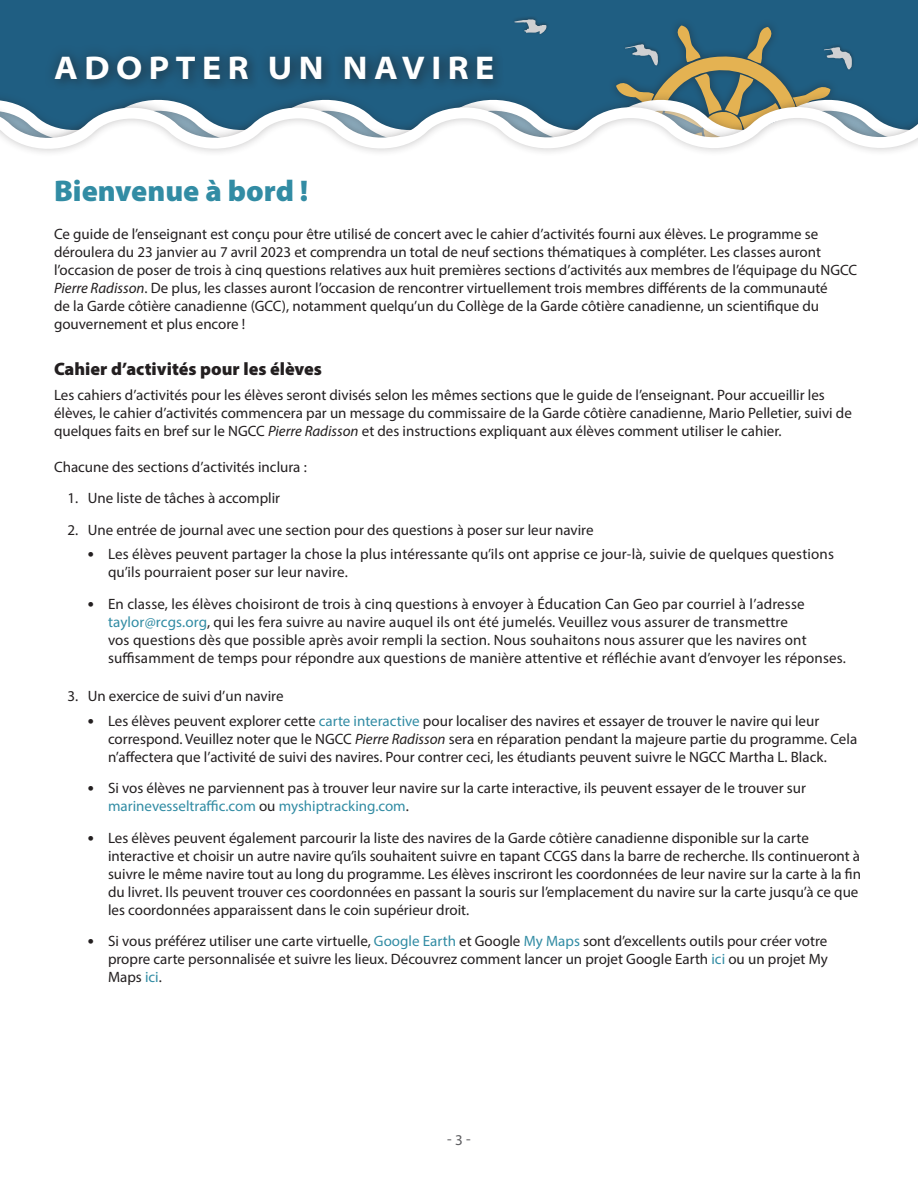
<style>
.page{position:relative;width:918px;height:1188px;background:#fff}
.page>*{position:absolute;margin:0;border:0;box-sizing:border-box;transform-origin:0 0}
.t1{font:700 semi-expanded 33px "Myriad Pro";letter-spacing:.195em;color:#fff}
.HEAD{font:900 30px "Myriad Pro";color:#328ca4}
.SUBHEAD{font:900 18px "Myriad Pro";color:#231f20}
.BODY{font:15px/18px "Myriad Pro";color:#231f20}
.t2{font:15px "Myriad Pro";color:#5c5c5f}
.s1{font-style:italic}
.s2{font-weight:700;font-size:18px}
.s3{color:#328ca4}
</style>
<div class="page">
<div style="left:0;top:0;width:918px;height:147px;background:#1f5e82"></div>
<div style="left:0;top:16px;width:918px;height:616px;background:#231f20;opacity:.49"></div>
<svg style="left:514px;top:19px;width:34px;height:15px"></svg>
<svg style="left:625px;top:44px;width:33px;height:21px"></svg>
<svg style="left:824px;top:47px;width:28px;height:22px"></svg>
<svg style="left:0;top:92px;width:918px;height:540px"></svg>
<div style="left:43px;top:44px;width:462px;height:48px;background:#231f20;opacity:.52"></div>
<h1 class="t1" style="left:54px;top:46px;width:441px">ADOPTER UN NAVIRE</h1>
<p class="HEAD" style="left:54px;top:171px;width:256px">Bienvenue à bord !</p>
<p class="BODY" style="left:54px;top:225px;width:805px">Ce guide de l’enseignant est conçu pour être utilisé de concert avec le cahier d’activités fourni aux élèves. Le programme se déroulera du 23 janvier au 7 avril 2023 et comprendra un total de neuf sections thématiques à compléter. Les classes auront l’occasion de poser de trois à cinq questions relatives aux huit premières sections d’activités aux membres de l’équipage du NGCC <span class="s1">Pierre Radisson</span>. De plus, les classes auront l’occasion de rencontrer virtuellement trois membres différents de la communauté<br>de la Garde côtière canadienne (GCC), notamment quelqu’un du Collège de la Garde côtière canadienne, un scientifique du gouvernement et plus encore !</p>
<p class="SUBHEAD" style="left:54px;top:357px;width:270px">Cahier d’activités pour les élèves</p>
<p class="BODY" style="left:54px;top:385px;width:799px">Les cahiers d’activités pour les élèves seront divisés selon les mêmes sections que le guide de l’enseignant. Pour accueillir les élèves, le cahier d’activités commencera par un message du commissaire de la Garde côtière canadienne, Mario Pelletier, suivi de quelques faits en bref sur le NGCC <span class="s1">Pierre Radisson</span> et des instructions expliquant aux élèves comment utiliser le cahier.</p>
<p class="BODY" style="left:54px;top:457px;width:254px">Chacune des sections d’activités inclura :</p>
<p class="BODY" style="left:68px;top:489px;width:214px">1. Une liste de tâches à accomplir</p>
<p class="BODY" style="left:68px;top:520px;width:528px">2. Une entrée de journal avec une section pour des questions à poser sur leur navire</p>
<p class="BODY" style="left:108px;top:545px;width:727px;text-indent:-20px"><span class="s2">•</span> Les élèves peuvent partager la chose la plus intéressante qu’ils ont apprise ce jour-là, suivie de quelques questions qu’ils pourraient poser sur leur navire.</p>
<p class="BODY" style="left:108px;top:594px;width:739px;text-indent:-20px"><span class="s2">•</span> En classe, les élèves choisiront de trois à cinq questions à envoyer à Éducation Can Geo par courriel à l’adresse <span class="s3">taylor@rcgs.org</span>, qui les fera suivre au navire auquel ils ont été jumelés. Veuillez vous assurer de transmettre<br>vos questions dès que possible après avoir rempli la section. Nous souhaitons nous assurer que les navires ont suffisamment de temps pour répondre aux questions de manière attentive et réfléchie avant d’envoyer les réponses.</p>
<p class="BODY" style="left:68px;top:687px;width:218px">3. Un exercice de suivi d’un navire</p>
<p class="BODY" style="left:108px;top:711px;width:751px;text-indent:-20px"><span class="s2">•</span> Les élèves peuvent explorer cette <span class="s3">carte interactive</span> pour localiser des navires et essayer de trouver le navire qui leur correspond. Veuillez noter que le NGCC <span class="s1">Pierre Radisson</span> sera en réparation pendant la majeure partie du programme. Cela n’affectera que l’activité de suivi des navires. Pour contrer ceci, les étudiants peuvent suivre le NGCC Martha L. Black.</p>
<p class="BODY" style="left:108px;top:779px;width:700px;text-indent:-20px"><span class="s2">•</span> Si vos élèves ne parviennent pas à trouver leur navire sur la carte interactive, ils peuvent essayer de le trouver sur <span class="s3">marinevesseltraffic.com</span> ou <span class="s3">myshiptracking.com</span>.</p>
<p class="BODY" style="left:108px;top:828px;width:755px;text-indent:-20px"><span class="s2">•</span> Les élèves peuvent également parcourir la liste des navires de la Garde côtière canadienne disponible sur la carte interactive et choisir un autre navire qu’ils souhaitent suivre en tapant CCGS dans la barre de recherche. Ils continueront à suivre le même navire tout au long du programme. Les élèves inscriront les coordonnées de leur navire sur la carte à la fin du livret. Ils peuvent trouver ces coordonnées en passant la souris sur l’emplacement du navire sur la carte jusqu’à ce que les coordonnées apparaissent dans le coin supérieur droit.</p>
<p class="BODY" style="left:108px;top:932px;width:721px;text-align:justify;text-indent:-20px"><span class="s2">•</span> Si vous préférez utiliser une carte virtuelle, <span class="s3">Google Earth</span> et Google <span class="s3">My Maps</span> sont d’excellents outils pour créer votre propre carte personnalisée et suivre les lieux. Découvrez comment lancer un projet Google Earth <span class="s3">ici</span> ou un projet My Maps <span class="s3">ici</span>.</p>
<p class="t2" style="left:447px;top:1131px;width:25px">- 3 -</p>
</div>
